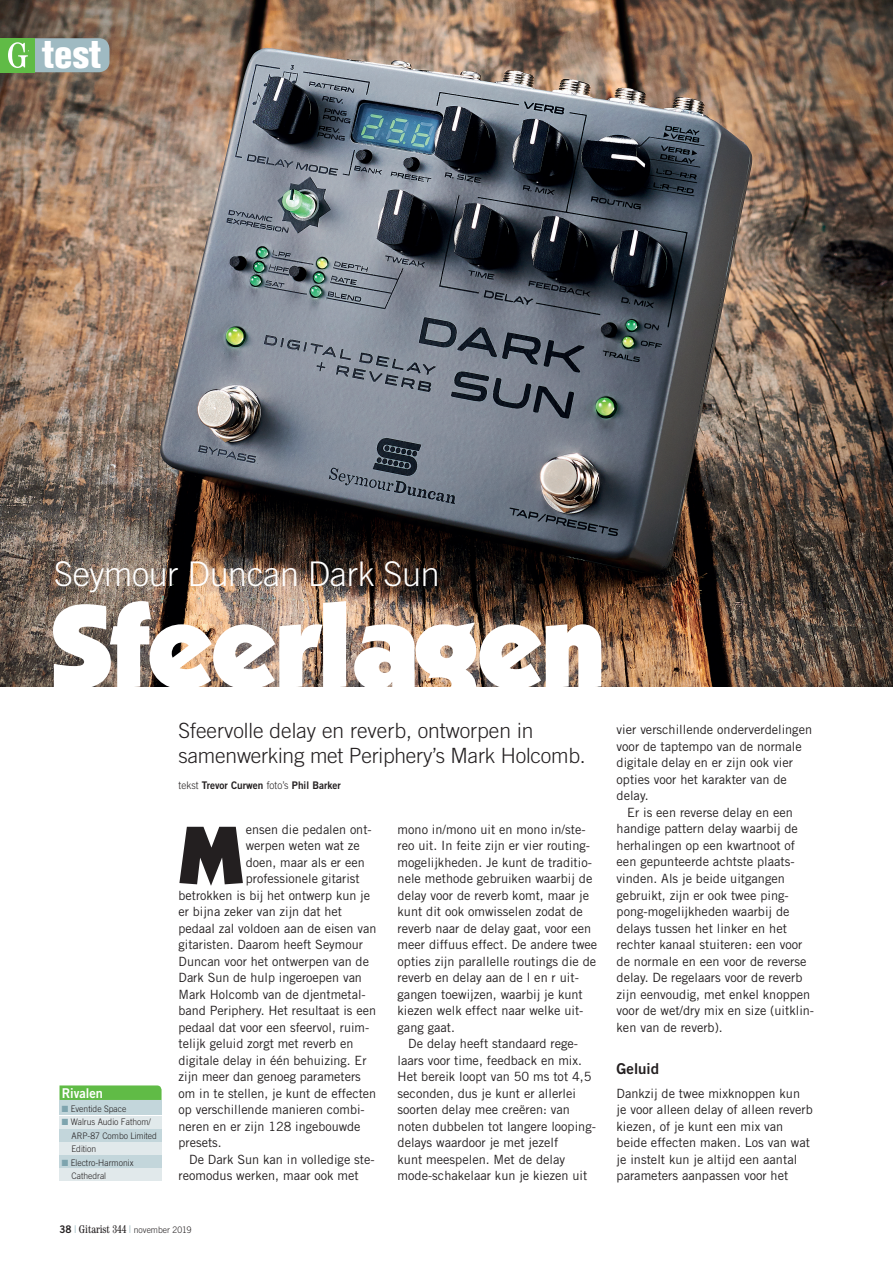
<style>
.page{position:relative;width:893px;height:1263px;background:#fff}
.page>*{position:absolute;margin:0;border:0;box-sizing:border-box;transform-origin:0 0}
.t1{font:900 118.65px "ITC Kabel Std";letter-spacing:-.02em;color:#fff}
.t2{font:900 82.05px "ITC Kabel Std";color:#231f20}
.t3{font:800 condensed 38.25px "Akzidenz Grotesk BE";color:#fff}
.t4{font:300 34.05px "Trade Gothic LT Std";letter-spacing:-.01em;color:#fff}
.t5{font:300 21px/25.5px "Trade Gothic LT Std";letter-spacing:-.01em;color:#231f20}
.t6{font:15px "Trade Gothic LT Std Bd 2";color:#231f20}
.t7{font:13.5px "Trade Gothic LT Std Bd 2";color:#fff;scale:.95 1}
.t8{font:12.75px/16.5px "Trade Gothic LT Std";color:#231f20}
.t9{font:10.5px "Trade Gothic LT Std Bd 2";letter-spacing:.005em;color:#231f20;scale:.95 1}
.t10{font:300 9px/13.5px "Trade Gothic LT Std";color:#231f20;scale:.95 1}
.s1{font-family:"Trade Gothic LT Std";font-weight:300}
.s2{color:#7ea4ae}
.s3{font-family:"Trade Gothic LT Std Bd 2";font-weight:400;font-size:10.5px}
.s4{font-family:"Century Std";font-stretch:condensed;font-size:11.25px;color:#7ea4ae}
.s5{font-family:"Century Std";font-weight:400;font-stretch:condensed;font-size:11.25px}
</style>
<div class="page">
<img style="left:0;top:0;width:893px;height:686px">
<div style="left:59px;top:1100px;width:103px;height:15px;background:#c3d6db"></div>
<svg style="left:59px;top:1085px;width:103px;height:15px"></svg>
<div style="left:59px;top:1115px;width:103px;height:13px;background:#e1e9eb"></div>
<div style="left:59px;top:1129px;width:103px;height:12px;background:#c3d6db"></div>
<div style="left:59px;top:1155px;width:103px;height:13px;background:#c3d6db"></div>
<div style="left:59px;top:1142px;width:103px;height:13px;background:#e1e9eb"></div>
<div style="left:59px;top:1168px;width:103px;height:13px;background:#e1e9eb"></div>
<svg style="left:0;top:38px;width:109px;height:34px"></svg>
<h3 class="t3" style="left:42px;top:33px;width:61px">test</h3>
<h3 class="t4" style="left:54px;top:554px;width:387px">Seymour Duncan Dark Sun</h3>
<h1 class="t1" style="left:49px;top:573px;width:559px">Sfeerlagen</h1>
<h3 class="t5" style="left:179px;top:717px;width:409px">Sfeervolle delay en reverb, ontworpen in samen werking met Periphery’s Mark Holcomb.</h3>
<p class="t9" style="left:179px;top:778px;width:172px"><span class="s1">tekst</span> Trevor Curwen <span class="s1">foto’s</span> Phil Barker</p>
<h2 class="t2" style="left:179px;top:804px;width:67px">M</h2>
<p class="t8" style="left:246px;top:820px;width:127px">ensen die pedalen ont-</p>
<p class="t8" style="left:398px;top:820px;width:201px">mono in/mono uit en mono in/ste&shy;reo uit. In feite zijn er vier routing&shy;mogelijkheden. Je kunt de traditio&shy;nele methode gebruiken waarbij de delay voor de reverb komt, maar je kunt dit ook omwisselen zodat de reverb naar de delay gaat, voor een meer diffuus effect. De andere twee opties zijn parallelle routings die de reverb en delay aan de l en r uit&shy;gangen toewijzen, waarbij je kunt kiezen welk effect naar welke uit&shy;gang gaat.</p>
<p class="t8" style="left:398px;top:1035px;width:200px;text-indent:11px">De delay heeft standaard rege&shy;laars voor time, feedback en mix.<br>Het bereik loopt van 50 ms tot 4,5 seconden, dus je kunt er allerlei soorten delay mee creëren: van noten dubbelen tot langere looping&shy;delays waardoor je met jezelf<br>kunt meespelen. Met de delay mode-schakelaar kun je kiezen uit</p>
<p class="t8" style="left:246px;top:837px;width:115px">werpen weten wat ze</p>
<p class="t8" style="left:246px;top:853px;width:120px">doen, maar als er een</p>
<p class="t8" style="left:246px;top:870px;width:115px">profes sionele gitarist</p>
<p class="t8" style="left:179px;top:886px;width:193px">betrokken is bij het ontwerp kun je</p>
<p class="t8" style="left:179px;top:903px;width:165px">er bijna zeker van zijn dat het</p>
<p class="t8" style="left:179px;top:919px;width:199px">pedaal zal voldoen aan de eisen van</p>
<p class="t8" style="left:179px;top:936px;width:186px">gitaristen. Daarom heeft Seymour</p>
<p class="t8" style="left:179px;top:952px;width:192px">Duncan voor het ontwerpen van de</p>
<p class="t8" style="left:179px;top:969px;width:185px">Dark Sun de hulp ingeroepen van</p>
<p class="t8" style="left:179px;top:985px;width:189px">Mark Holcomb van de djentmetal-</p>
<p class="t8" style="left:179px;top:1002px;width:199px">band Periphery. Het resultaat is een</p>
<p class="t8" style="left:179px;top:1018px;width:192px">pedaal dat voor een sfeervol, ruim-</p>
<p class="t8" style="left:179px;top:1035px;width:176px">telijk geluid zorgt met reverb en</p>
<p class="t8" style="left:179px;top:1051px;width:189px">digitale delay in één behuizing. Er</p>
<p class="t8" style="left:179px;top:1068px;width:184px">zijn meer dan genoeg parameters</p>
<p class="t8" style="left:179px;top:1084px;width:199px">om in te stellen, je kunt de effecten</p>
<p class="t8" style="left:179px;top:1101px;width:188px">op verschillende manieren combi-</p>
<p class="t8" style="left:179px;top:1117px;width:183px">neren en er zijn 128 ingebouwde</p>
<p class="t8" style="left:179px;top:1134px;width:45px">presets.</p>
<p class="t8" style="left:189px;top:1150px;width:187px">De Dark Sun kan in volledige ste-</p>
<p class="t8" style="left:179px;top:1167px;width:182px">reomodus werken, maar ook met</p>
<p class="t7" style="left:62px;top:1084px;width:45px">Rivalen</p>
<p class="t10" style="left:62px;top:1102px;width:69px"><span class="s2">■</span> Eventide Space</p>
<p class="t10" style="left:71px;top:1115px;width:92px;text-indent:-10px"><span class="s2">■</span> Walrus Audio Fathom/<br>ARP-87 Combo Limited<br>Edition</p>
<p class="t10" style="left:71px;top:1156px;width:67px;text-indent:-10px"><span class="s2">■</span> Electro-Harmonix<br>Cathedral</p>
<p class="t8" style="left:617px;top:721px;width:197px">vier verschillende onderverdelingen</p>
<p class="t8" style="left:617px;top:738px;width:187px">voor de taptempo van de normale</p>
<p class="t8" style="left:617px;top:754px;width:178px">digitale delay en er zijn ook vier</p>
<p class="t8" style="left:617px;top:771px;width:172px">opties voor het karakter van de</p>
<p class="t8" style="left:617px;top:787px;width:33px">delay.</p>
<p class="t8" style="left:627px;top:804px;width:167px">Er is een reverse delay en een</p>
<p class="t8" style="left:617px;top:820px;width:183px">handige pattern delay waarbij de</p>
<p class="t8" style="left:617px;top:837px;width:180px">herhalingen op een kwartnoot of</p>
<p class="t8" style="left:617px;top:853px;width:180px">een gepunteerde achtste plaats-</p>
<p class="t8" style="left:617px;top:870px;width:170px">vinden. Als je beide uitgangen</p>
<p class="t8" style="left:617px;top:886px;width:174px">gebruikt, zijn er ook twee ping-</p>
<p class="t8" style="left:617px;top:903px;width:174px">pong-mogelijkheden waarbij de</p>
<p class="t8" style="left:617px;top:919px;width:172px">delays tussen het linker en het</p>
<p class="t8" style="left:617px;top:936px;width:187px">rechter kanaal stuiteren: een voor</p>
<p class="t8" style="left:617px;top:952px;width:191px">de normale en een voor de reverse</p>
<p class="t8" style="left:617px;top:969px;width:187px">delay. De regelaars voor de reverb</p>
<p class="t8" style="left:617px;top:985px;width:195px">zijn eenvoudig, met enkel knoppen</p>
<p class="t8" style="left:617px;top:1002px;width:199px">voor de wet/dry mix en size (uitklin-</p>
<p class="t8" style="left:617px;top:1018px;width:108px">ken van de reverb).</p>
<p class="t6" style="left:616px;top:1059px;width:44px">Geluid</p>
<p class="t8" style="left:616px;top:1084px;width:198px">Dankzij de twee mixknoppen kun je voor alleen delay of alleen reverb kiezen, of je kunt een mix van beide effecten maken. Los van wat je instelt kun je altijd een aantal parameters aanpassen voor het</p>
<p class="t10" style="left:59px;top:1222px;width:141px"><span class="s3">38</span> <span class="s4">|</span> <span class="s5">Gitarist 344</span> <span class="s4">|</span> november 2019</p>
</div>
